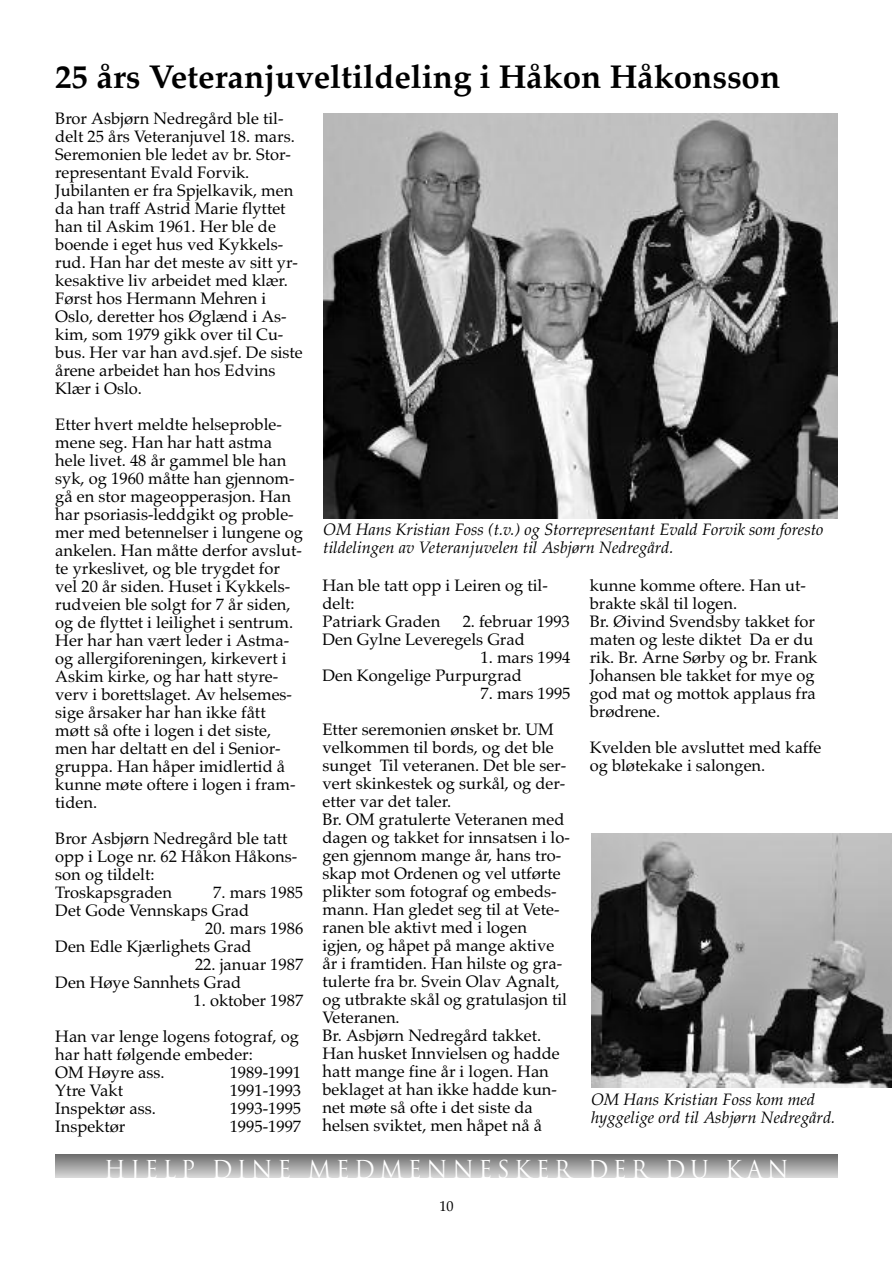
<style>
.page{position:relative;width:893px;height:1263px;background:#fff}
.page>*{position:absolute;margin:0;border:0;box-sizing:border-box;transform-origin:0 0}
.t1{font:700 33px "Palatino";color:#000}
.t2{font:24px "Trajan";letter-spacing:.195em;color:#fff;scale:.95 1}
.t3{font:16.5px/18px "Palatino";color:#000}
.t4{font:italic 16.5px/18px "Palatino";color:#000}
.t5{font:14.25px "Palatino";color:#000}
</style>
<div class="page">
<div style="left:55px;top:1154px;width:783px;height:24px;background:linear-gradient(to bottom,#6c6c6c,#d5d5d5)"></div>
<img style="left:323px;top:114px;width:515px;height:404px">
<img style="left:591px;top:833px;width:301px;height:254px">
<h1 class="t1" style="left:55px;top:57px;width:726px">25 års Veteranjuveltildeling i Håkon Håkonsson</h1>
<p class="t3" style="left:55px;top:110px;width:249px">Bror Asbjørn Nedregård ble til&shy;delt 25 års Veteranjuvel 18. mars.<br>Seremonien ble ledet av br. Stor&shy;representant Evald Forvik.<br>Jubilanten er fra Spjelkavik, men da han traff Astrid Marie flyttet han til Askim 1961. Her ble de boende i eget hus ved Kykkels&shy;rud. Han har det meste av sitt yr&shy;kesaktive liv arbeidet med klær.<br>Først hos Hermann Mehren i<br>Oslo, deretter hos Øglænd i As&shy;kim, som 1979 gikk over til Cu&shy;bus. Her var han avd.sjef. De siste årene arbeidet han hos Edvins<br>Klær i Oslo.</p>
<p class="t3" style="left:55px;top:416px;width:249px">Etter hvert meldte helseproble&shy;mene seg. Han har hatt astma hele livet. 48 år gammel ble han syk, og 1960 måtte han gjennom&shy;gå en stor mageopperasjon. Han har psoriasis-leddgikt og proble&shy;mer med betennelser i lungene og ankelen. Han måtte derfor avslut&shy;te yrkeslivet, og ble trygdet for vel 20 år siden. Huset i Kykkels&shy;rudveien ble solgt for 7 år siden, og de flyttet i leilighet i sentrum.<br>Her har han vært leder i Astma&shy;og allergiforeningen, kirkevert i<br>Askim kirke, og har hatt styre&shy;verv i borettslaget. Av helsemes&shy;sige årsaker har han ikke fått møtt så ofte i logen i det siste, men har deltatt en del i Senior&shy;gruppa. Han håper imidlertid å kunne møte oftere i logen i fram&shy;tiden.</p>
<p class="t3" style="left:55px;top:830px;width:244px">Bror Asbjørn Nedregård ble tatt opp i Loge nr. 62 Håkon Håkons&shy;son og tildelt:<br>Troskapsgraden</p>
<p class="t3" style="left:55px;top:884px;width:249px;text-indent:158px">7. mars 1985<br>Det Gode Vennskaps Grad</p>
<p class="t3" style="left:55px;top:920px;width:250px;text-indent:150px">20. mars 1986<br>Den Edle Kjærlighets Grad</p>
<p class="t3" style="left:55px;top:956px;width:250px;text-indent:140px">22. januar 1987<br>Den Høye Sannhets Grad</p>
<p class="t3" style="left:55px;top:983px;width:250px;line-height:36px;text-align:right">1. oktober 1987<br>Han var lenge logens fotograf, og</p>
<p class="t3" style="left:55px;top:1046px;width:199px">har hatt følgende embeder:<br>OM Høyre ass.</p>
<p class="t3" style="left:230px;top:1064px;width:73px">1989-1991</p>
<p class="t3" style="left:55px;top:1082px;width:69px">Ytre Vakt</p>
<p class="t3" style="left:230px;top:1082px;width:73px">1991-1993</p>
<p class="t3" style="left:55px;top:1100px;width:102px">Inspektør ass.</p>
<p class="t3" style="left:230px;top:1100px;width:73px">1993-1995</p>
<p class="t3" style="left:55px;top:1118px;width:72px">Inspektør</p>
<p class="t3" style="left:230px;top:1118px;width:73px">1995-1997</p>
<p class="t4" style="left:323px;top:520px;width:502px">OM Hans Kristian Foss (t.v.) og Storrepresentant Evald Forvik som foresto tildelingen av Veteranjuvelen til Asbjørn Nedregård.</p>
<p class="t3" style="left:322px;top:576px;width:227px">Han ble tatt opp i Leiren og til&shy;delt:<br>Patriark Graden</p>
<p class="t3" style="left:322px;top:612px;width:249px;text-indent:140px">2. februar 1993<br>Den Gylne Leveregels Grad</p>
<p class="t3" style="left:322px;top:648px;width:250px;text-indent:158px">1. mars 1994<br>Den Kongelige Purpurgrad</p>
<p class="t3" style="left:322px;top:675px;width:250px;line-height:36px;text-indent:158px">7. mars 1995<br>Etter seremonien ønsket br. UM</p>
<p class="t3" style="left:322px;top:738px;width:249px">velkommen til bords, og det ble sunget Til veteranen. Det ble ser&shy;vert skinkestek og surkål, og der&shy;etter var det taler.<br>Br. OM gratulerte Veteranen med dagen og takket for innsatsen i lo&shy;gen gjennom mange år, hans tro&shy;skap mot Ordenen og vel utførte plikter som fotograf og embeds&shy;mann. Han gledet seg til at Vete&shy;ranen ble aktivt med i logen igjen, og håpet på mange aktive år i framtiden. Han hilste og gra&shy;tulerte fra br. Svein Olav Agnalt, og utbrakte skål og gratulasjon til<br>Veteranen.<br>Br. Asbjørn Nedregård takket.<br>Han husket Innvielsen og hadde hatt mange fine år i logen. Han beklaget at han ikke hadde kun&shy;net møte så ofte i det siste da helsen sviktet, men håpet nå å</p>
<p class="t3" style="left:590px;top:576px;width:229px">kunne komme oftere. Han ut&shy;brakte skål til logen.<br>Br. Øivind Svendsby takket for maten og leste diktet Da er du rik. Br. Arne Sørby og br. Frank<br>Johansen ble takket for mye og god mat og mottok applaus fra brødrene.</p>
<p class="t3" style="left:590px;top:738px;width:233px">Kvelden ble avsluttet med kaffe og bløtekake i salongen.</p>
<p class="t4" style="left:591px;top:1090px;width:246px">OM Hans Kristian Foss kom med hyggelige ord til Asbjørn Nedregård.</p>
<h2 class="t2" style="left:104px;top:1155px;width:722px">HJELP DINE MEDMENNESKER DER DU KAN</h2>
<p class="t5" style="left:439px;top:1198px;width:16px">10</p>
</div>
